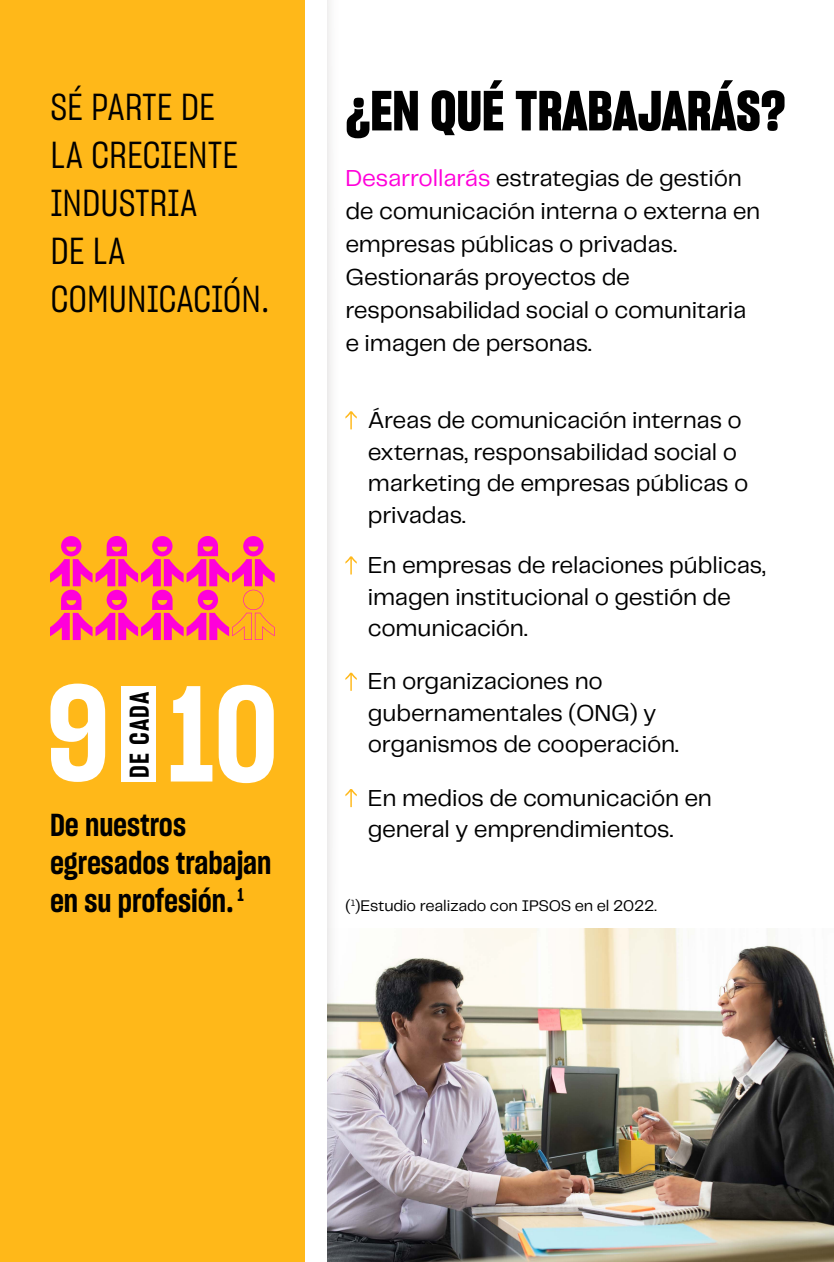
<style>
.page{position:relative;width:834px;height:1262px;background:#fff}
.page>*{position:absolute;margin:0;border:0;box-sizing:border-box;transform-origin:0 0}
.t1{font:133.05px "Sharp Grotesk Semi Bold 15";color:#fff}
.t2{font:55px "Sharp Grotesk Bold 15";color:#000}
.t3{font:37px/48px "Sharp Grotesk Book 15";color:#000}
.t4{font:31px/38px "Sharp Grotesk Semi Bold 15";color:#000}
.t5{font:26.5px "Sharp Grotesk Semi Bold 15";letter-spacing:.045em;color:#000}
.t6{font:24px/31.5px "Telegraf";letter-spacing:-.01em;color:#000}
.t7{font:16px "Telegraf";letter-spacing:-.015em;color:#000}
.s1{color:#ff00da}
</style>
<div class="page">
<div style="left:0;top:0;width:316px;height:1262px;background:#ffb819"></div>
<img style="left:338px;top:928px;width:496px;height:334px">
<svg style="left:327px;top:0;width:11px;height:1262px"></svg>
<div style="left:306px;top:0;width:21px;height:1262px;background:#fff"></div>
<div style="left:121px;top:686px;width:34px;height:96px;background:#fff"></div>
<svg style="left:50px;top:536px;width:225px;height:104px"></svg>
<svg style="left:345px;top:411px;width:12px;height:18px"></svg>
<svg style="left:345px;top:556px;width:12px;height:18px"></svg>
<svg style="left:345px;top:673px;width:12px;height:18px"></svg>
<svg style="left:345px;top:789px;width:12px;height:18px"></svg>
<h3 class="t3" style="left:50px;top:81px;width:221px">SÉ PARTE DE<br>LA CRECIENTE<br>INDUSTRIA<br>DE LA<br>COMUNICACIÓN.</h3>
<h1 class="t1" style="left:47px;top:640px;width:65px">9</h1>
<p class="t5" style="left:121px;top:778px;width:88px;rotate:-90deg">DE CADA</p>
<h1 class="t1" style="left:168px;top:641px;width:112px">10</h1>
<p class="t4" style="left:50px;top:805px;width:223px">De nuestros egresados trabajan en su profesión. <sup>1</sup></p>
<h2 class="t2" style="left:346px;top:73px;width:441px">¿EN QUÉ TRABAJARÁS?</h2>
<p class="t6" style="left:345px;top:161px;width:416px;line-height:33px"><span class="s1">Desarrollarás</span> estrategias de gestión de comunicación interna o externa en empresas públicas o privadas.<br>Gestionarás proyectos de responsabilidad social o comunitaria e imagen de personas.</p>
<p class="t6" style="left:368px;top:404px;width:382px">Áreas de comunicación internas o externas, responsabilidad social o marketing de empresas públicas o privadas.</p>
<p class="t6" style="left:368px;top:549px;width:399px">En empresas de relaciones públicas, imagen institucional o gestión de comunicación.</p>
<p class="t6" style="left:368px;top:665px;width:312px">En organizaciones no gubernamentales (ONG) y organismos de cooperación.</p>
<p class="t6" style="left:368px;top:781px;width:346px">En medios de comunicación en general y emprendimientos.</p>
<p class="t7" style="left:346px;top:895px;width:313px">(<sup>1</sup>)Estudio realizado con IPSOS en el 2022.</p>
</div>
